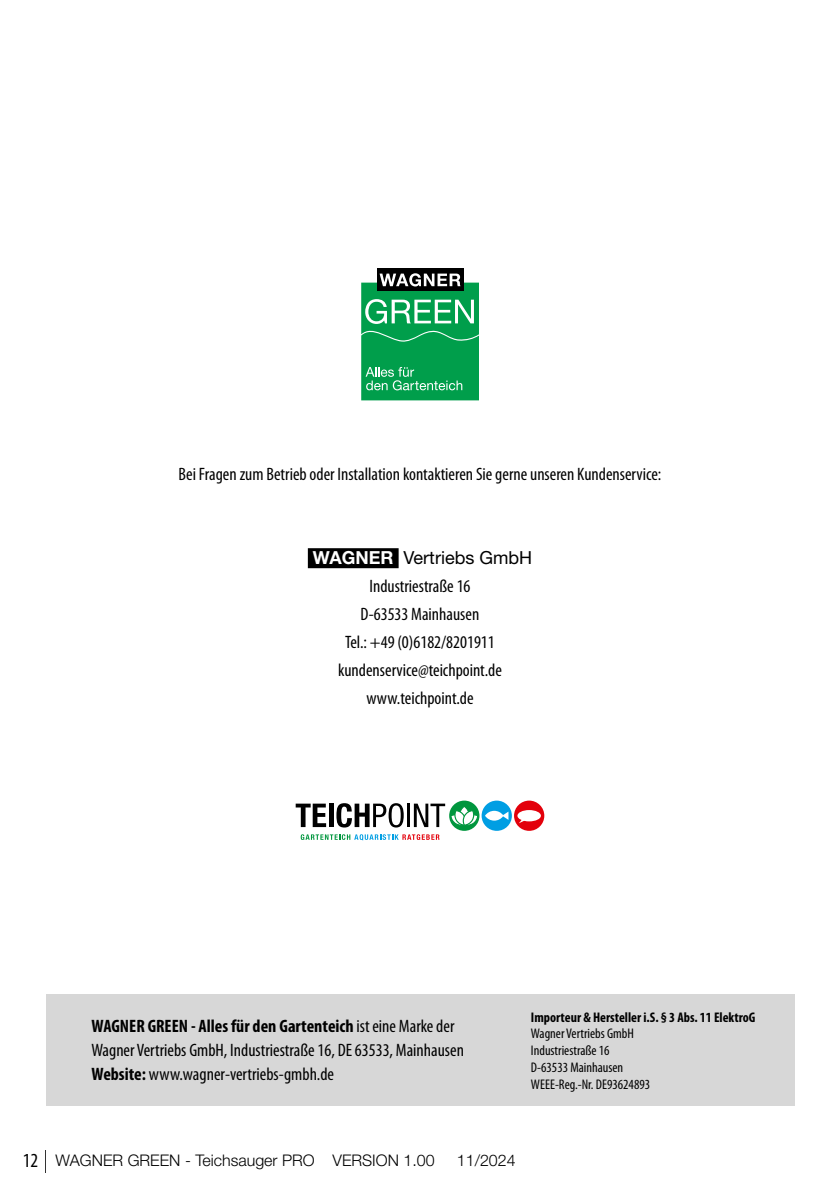
<style>
.page{position:relative;width:840px;height:1191px;background:#fff}
.page>*{position:absolute;margin:0;border:0;box-sizing:border-box;transform-origin:0 0}
.t1{font:condensed 18px/28px "Myriad Pro";color:#000}
.t2{font:18px "Helvetica Neue";color:#000}
.t3{font:300 16px "Helvetica Neue";color:#000}
.t4{font:condensed 14px/16.8px "Myriad Pro";color:#000}
.t5{font:700 condensed 14px "Myriad Pro";color:#000}
.s1{font-weight:700;color:#fff}
.s2{font-weight:700}
.s3{font-family:"Myriad Pro";font-weight:400;font-stretch:condensed;font-size:20px}
</style>
<div class="page">
<svg style="left:45px;top:1150px;width:1px;height:23px"></svg>
<div style="left:46px;top:994px;width:748px;height:111px;background:#d7d7d7"></div>
<div style="left:308px;top:548px;width:90px;height:20px;background:#000"></div>
<div style="left:376px;top:268px;width:87px;height:22px;background:#000"></div>
<svg style="left:361px;top:273px;width:117px;height:127px;background:#29a263"></svg>
<svg style="left:295px;top:803px;width:31px;height:24px"></svg>
<div style="left:328px;top:803px;width:5px;height:24px;background:#000"></div>
<svg style="left:336px;top:803px;width:67px;height:24px"></svg>
<hr style="left:407px;top:803px;width:3px;height:24px;background:#000">
<svg style="left:300px;top:834px;width:139px;height:6px"></svg>
<svg style="left:449px;top:800px;width:30px;height:31px"></svg>
<svg style="left:513px;top:800px;width:31px;height:31px"></svg>
<div style="left:517px;top:810px;width:23px;height:11px;background:#fff;border-radius:50%"></div>
<svg style="left:518px;top:819px;width:10px;height:4px"></svg>
<svg style="left:481px;top:800px;width:30px;height:31px"></svg>
<svg style="left:413px;top:803px;width:95px;height:24px"></svg>
<p class="t1" style="left:178px;top:460px;width:484px">Bei Fragen zum Betrieb oder Installation kontaktieren Sie gerne unseren Kundenservice:</p>
<p class="t2" style="left:313px;top:547px;width:221px"><span class="s1">WAGNER</span> Vertriebs GmbH</p>
<p class="t1" style="left:338px;top:572px;width:165px;text-align:center">Industriestraße 16<br>D-63533 Mainhausen<br>Tel.: +49 (0)6182/8201911 kundenservice@teichpoint.de www.teichpoint.de</p>
<p class="t1" style="left:91px;top:1014px;width:374px;line-height:24px"><span class="s2">WAGNER GREEN - Alles für den Gartenteich</span> ist eine Marke der<br>Wagner Vertriebs GmbH, Industriestraße 16, DE 63533, Mainhausen<br><span class="s2">Website:</span> www.wagner-vertriebs-gmbh.de</p>
<p class="t5" style="left:530px;top:1008px;width:226px">Importeur &amp; Hersteller i.S. § 3 Abs. 11 ElektroG</p>
<p class="t4" style="left:530px;top:1025px;width:121px">Wagner Vertriebs GmbH<br>Industriestraße 16<br>D-63533 Mainhausen<br>WEEE-Reg.-Nr. DE93624893</p>
<p class="t3" style="left:23px;top:1150px;width:413px"><span class="s3">12</span> WAGNER GREEN - Teichsauger PRO VERSION 1.00</p>
<p class="t3" style="left:456px;top:1150px;width:60px">11/2024</p>
</div>
